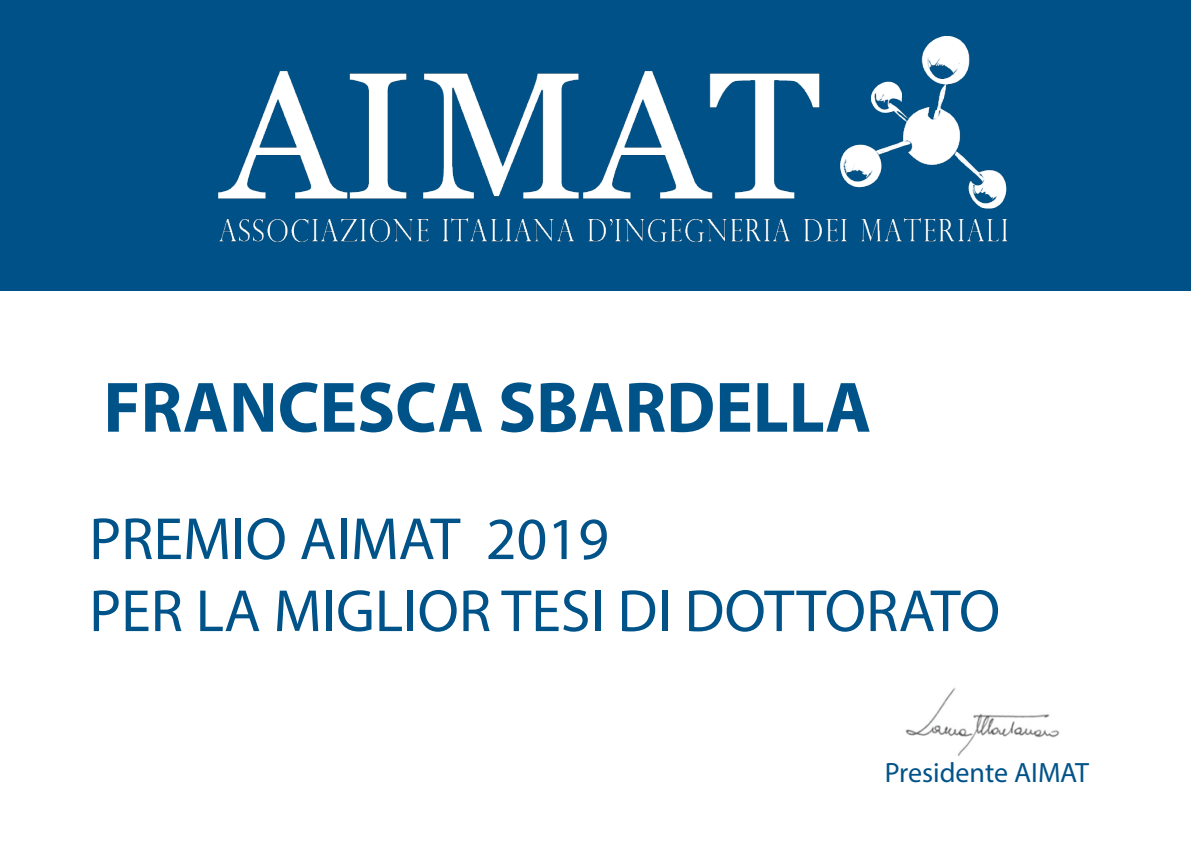
<style>
.page{position:relative;width:1191px;height:842px;background:#fff}
.page>*{position:absolute;margin:0;border:0;box-sizing:border-box;transform-origin:0 0}
.t1{font:700 72px "Myriad Pro";color:#005389}
.t2{font:60px/72px "Myriad Pro";color:#005389}
.t3{font:28px "Myriad Pro";color:#005389}
</style>
<div class="page">
<div style="left:0;top:0;width:1191px;height:290px;background:#005187"></div>
<img style="left:219px;top:37px;width:789px;height:206px">
<img style="left:905px;top:687px;width:155px;height:70px">
<p class="t1" style="left:103px;top:360px;width:769px">FRANCESCA SBARDELLA</p>
<p class="t2" style="left:89px;top:502px;width:912px">PREMIO AIMAT 2019<br>PER LA MIGLIOR TESI DI DOTTORATO</p>
<p class="t3" style="left:884px;top:755px;width:206px">Presidente AIMAT</p>
</div>
